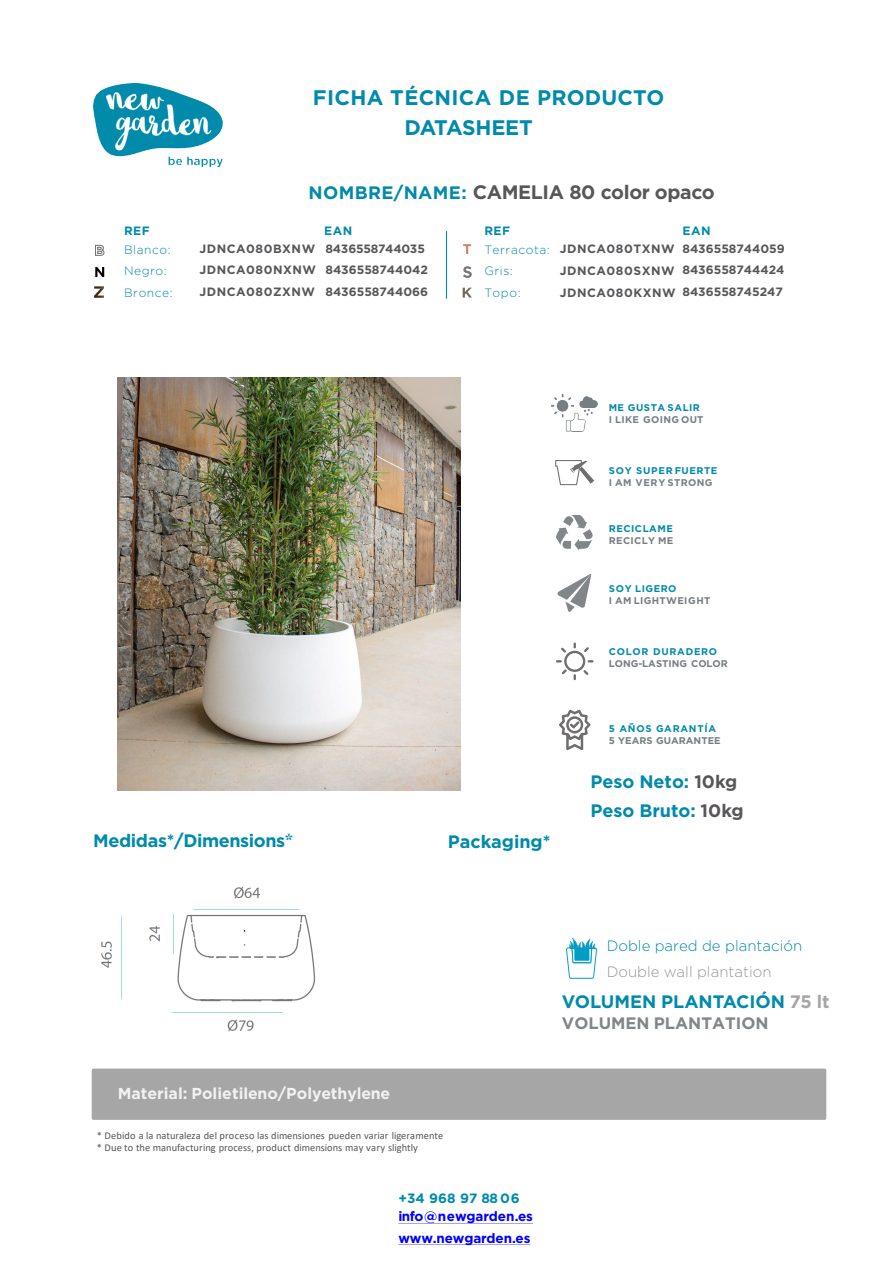
<style>
.page{position:relative;width:893px;height:1264px;background:#fff}
.page>*{position:absolute;margin:0;border:0;box-sizing:border-box;transform-origin:0 0}
.t1{font:700 21px/29.7px "Gotham";letter-spacing:.005em;color:#008aab}
.t2{font:700 19.5px "Gotham";letter-spacing:-.02em;color:#59565a}
.t3{font:700 18px "Gotham";letter-spacing:-.005em;color:#008aab}
.t4{font:700 16.5px "Gotham";color:#818689}
.t5{font:700 15.9px "Gotham";letter-spacing:-.005em;color:#f2f2f2}
.t6{font:300 15px "Gotham";letter-spacing:.005em;color:#008aab}
.t7{font:300 15px "Gotham";letter-spacing:.005em;color:#93979a}
.t8{font:700 13.5px/21px "Gotham";letter-spacing:-.015em;color:#00f}
.t9{font:700 13.5px "Gotham";letter-spacing:.005em;color:#008aab}
.t10{font:700 12px "Gotham";letter-spacing:.045em;color:#59565a}
.t11{font:700 12px "Gotham";letter-spacing:.005em;color:#59565a}
.t12{font:300 12px "Gotham";letter-spacing:.045em;color:#008aab}
.t13{font:700 12px "Gotham";letter-spacing:-.02em;color:#59565a}
.t14{font:700 12px "Gotham";letter-spacing:.045em;color:#008aab}
.t15{font:10.5px "Calibri";letter-spacing:.005em;color:#59565a}
.t16{font:700 9.75px "Gotham";letter-spacing:.065em;color:#008aab}
.t17{font:700 9.75px "Gotham";letter-spacing:.03em;color:#767e81}
.t18{font:700 9.75px "Gotham";color:#767e81}
.s1{font-size:18px;color:#008aab}
.s2{color:#59565a}
.s3{font-family:"Lucida Sans";font-weight:600}
.s4{color:#a6a6a6}
</style>
<div class="page">
<img style="left:101px;top:886px;width:215px;height:146px">
<img style="left:93px;top:84px;width:129px;height:83px">
<img style="left:556px;top:515px;width:36px;height:35px">
<svg style="left:557px;top:574px;width:34px;height:37px"></svg>
<img style="left:551px;top:394px;width:46px;height:37px">
<svg style="left:556px;top:642px;width:37px;height:38px"></svg>
<svg style="left:555px;top:460px;width:39px;height:25px"></svg>
<svg style="left:559px;top:709px;width:31px;height:41px"></svg>
<svg style="left:95px;top:245px;width:9px;height:10px"></svg>
<svg style="left:95px;top:267px;width:9px;height:10px"></svg>
<svg style="left:94px;top:286px;width:9px;height:12px"></svg>
<div style="left:93px;top:1069px;width:731px;height:49px;background:#a6a6a6"></div>
<div style="left:92px;top:1068px;width:734px;height:51px;border:3px solid #a6a6a6"></div>
<svg style="left:462px;top:287px;width:10px;height:10px"></svg>
<svg style="left:463px;top:266px;width:8px;height:12px"></svg>
<hr style="left:446px;top:231px;width:1px;height:67px;background:#008aab">
<div style="left:284px;top:1011px;width:67px;height:30px;background:#fff"></div>
<svg style="left:463px;top:244px;width:8px;height:10px"></svg>
<svg style="left:566px;top:937px;width:31px;height:41px"></svg>
<img style="left:117px;top:377px;width:344px;height:413px">
<p class="t1" style="left:404px;top:82px;width:261px;text-indent:-92px">FICHA TÉCNICA DE PRODUCTO<br>DATASHEET</p>
<p class="t14" style="left:124px;top:224px;width:27px">REF</p>
<p class="t12" style="left:124px;top:243px;width:48px">Blanco:</p>
<p class="t12" style="left:124px;top:264px;width:44px">Negro:</p>
<p class="t12" style="left:124px;top:286px;width:50px">Bronce:</p>
<p class="t2" style="left:308px;top:181px;width:408px"><span class="s1">NOMBRE/NAME:</span> CAMELIA 80 color opaco</p>
<p class="t10" style="left:199px;top:241px;width:117px">JDNCA080BXNW</p>
<p class="t10" style="left:199px;top:263px;width:118px">JDNCA080NXNW</p>
<p class="t10" style="left:199px;top:285px;width:117px">JDNCA080ZXNW</p>
<p class="t14" style="left:324px;top:224px;width:30px">EAN</p>
<p class="t13" style="left:325px;top:241px;width:101px">8436558744035</p>
<p class="t11" style="left:325px;top:263px;width:104px">8436558744042</p>
<p class="t11" style="left:325px;top:285px;width:104px">8436558744066</p>
<p class="t14" style="left:484px;top:224px;width:27px">REF</p>
<p class="t12" style="left:484px;top:243px;width:67px">Terracota:</p>
<p class="t12" style="left:484px;top:264px;width:30px">Gris:</p>
<p class="t12" style="left:484px;top:286px;width:38px">Topo:</p>
<p class="t14" style="left:682px;top:224px;width:30px">EAN</p>
<p class="t11" style="left:682px;top:241px;width:104px">8436558744059</p>
<p class="t11" style="left:682px;top:263px;width:104px">8436558744424</p>
<p class="t11" style="left:682px;top:285px;width:102px">8436558745247</p>
<p class="t10" style="left:559px;top:242px;width:116px">JDNCA080TXNW</p>
<p class="t10" style="left:559px;top:264px;width:116px">JDNCA080SXNW</p>
<p class="t10" style="left:559px;top:285px;width:117px">JDNCA080KXNW</p>
<p class="t16" style="left:608px;top:402px;width:93px">ME GUSTA SALIR</p>
<p class="t17" style="left:608px;top:414px;width:96px">I LIKE GOING OUT</p>
<p class="t16" style="left:608px;top:465px;width:110px">SOY SUPER FUERTE</p>
<p class="t17" style="left:608px;top:477px;width:105px">I AM VERY STRONG</p>
<p class="t16" style="left:608px;top:523px;width:66px">RECICLAME</p>
<p class="t17" style="left:608px;top:535px;width:66px">RECICLY ME</p>
<p class="t16" style="left:608px;top:583px;width:69px">SOY LIGERO</p>
<p class="t17" style="left:608px;top:595px;width:103px">I AM LIGHTWEIGHT</p>
<p class="t16" style="left:608px;top:645px;width:110px">COLOR DURADERO</p>
<p class="t18" style="left:608px;top:657px;width:120px">LONG-LASTING COLOR</p>
<p class="t16" style="left:608px;top:723px;width:109px">5 AÑOS GARANTÍA</p>
<p class="t18" style="left:608px;top:735px;width:113px">5 YEARS GUARANTEE</p>
<p class="t3" style="left:590px;top:771px;width:148px">Peso Neto: <span class="s2">10kg</span></p>
<p class="t3" style="left:590px;top:800px;width:155px">Peso Bruto: <span class="s2">10kg</span></p>
<p class="t3" style="left:93px;top:829px;width:202px">Medidas*/Dimensions<span class="s3">*</span></p>
<p class="t3" style="left:448px;top:831px;width:104px">Packaging*</p>
<p class="t5" style="left:118px;top:1084px;width:274px">Material: Polietileno/Polyethylene</p>
<p class="t15" style="left:97px;top:1127px;width:348px">* Debido a la naturaleza del proceso las dimensiones pueden variar ligeramente</p>
<p class="t15" style="left:97px;top:1140px;width:322px">* Due to the manufacturing process, product dimensions may vary slightly</p>
<p class="t9" style="left:398px;top:1190px;width:123px">+34 968 97 8806</p>
<p class="t8" style="left:398px;top:1205px;width:136px">info@newgarden.es www.newgarden.es</p>
<p class="t6" style="left:606px;top:937px;width:197px">Doble pared de plantación</p>
<p class="t7" style="left:606px;top:963px;width:166px">Double wall plantation</p>
<p class="t3" style="left:562px;top:991px;width:269px">VOLUMEN PLANTACIÓN <span class="s4">75 lt</span></p>
<p class="t4" style="left:562px;top:1013px;width:208px">VOLUMEN PLANTATION</p>
</div>
